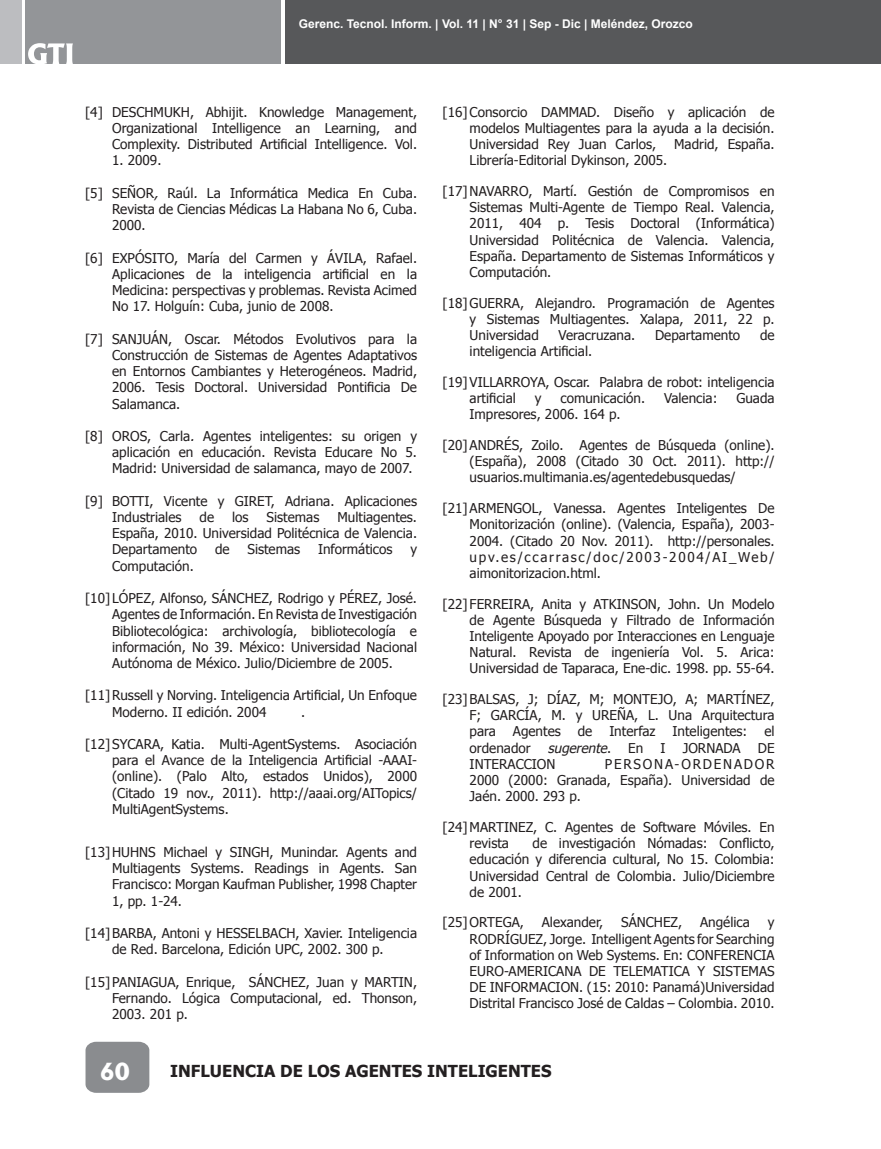
<style>
.page{position:relative;width:881px;height:1149px;background:#fff}
.page>*{position:absolute;margin:0;border:0;box-sizing:border-box;transform-origin:0 0}
.t1{font:800 22.5px "Albertus";color:#fff}
.t2{font:700 16.5px "Tahoma";color:#231f20}
.t3{font:13.5px/16.2px "Tahoma";color:#231f20;text-align:justify}
.t4{font:italic 13.5px "Tahoma";color:#231f20}
.t5{font:700 12px "Arial";color:#fff}
.s1{font-style:italic}
.s2{font-style:normal}
</style>
<div class="page">
<div style="left:285px;top:0;width:595px;height:64px;background:#57585a"></div>
<div style="left:26px;top:0;width:255px;height:64px;background:#939598"></div>
<div style="left:0;top:0;width:22px;height:64px;background:#bcbdc0"></div>
<div style="left:85px;top:1041px;width:64px;height:51px;background:#8a8c8f"></div>
<svg style="left:28px;top:43px;width:45px;height:21px"></svg>
<p class="t5" style="left:298px;top:16px;width:395px">Gerenc. Tecnol. Inform. | Vol. 11 | N° 31 | Sep - Dic | Meléndez, Orozco</p>
<p class="t3" style="left:112px;top:103px;width:306px;text-indent:-27px">[4] DESCHMUKH, Abhijit. Knowledge Management, Organizational Intelligence an Learning, and Complexity. Distributed Artificial Intelligence. Vol.</p>
<p class="t3" style="left:112px;top:152px;width:51px">1. 2009.</p>
<p class="t3" style="left:112px;top:184px;width:306px;text-indent:-27px">[5] SEÑOR<span class="s1">,</span> Raúl<span class="s1">.</span> La Informática Medica En Cuba.<br>Revista de Ciencias Médicas La Habana No 6, Cuba.<br>2000.</p>
<p class="t3" style="left:112px;top:249px;width:306px;text-indent:-27px">[6] EXPÓSITO, María del Carmen y ÁVILA, Rafael.<br>Aplicaciones de la inteligencia artificial en la Medicina: perspectivas y problemas. Revista Acimed No 17. Holguín: Cuba, junio de 2008.</p>
<p class="t3" style="left:112px;top:330px;width:306px;text-indent:-27px">[7] SANJUÁN, Oscar. Métodos Evolutivos para la Construcción de Sistemas de Agentes Adaptativos en Entornos Cambiantes y Heterogéneos. Madrid, 2006. Tesis Doctoral. Universidad Pontificia De Salamanca.</p>
<p class="t3" style="left:112px;top:427px;width:306px;text-indent:-27px">[8] OROS, Carla<span class="s1">.</span> Agentes inteligentes: su origen y aplicación en educación. Revista Educare No 5.<br>Madrid: Universidad de salamanca, mayo de 2007.</p>
<p class="t3" style="left:112px;top:492px;width:306px;text-indent:-27px">[9] BOTTI, Vicente y GIRET, Adriana. Aplicaciones<br>Industriales</p>
<p class="t3" style="left:112px;top:508px;width:306px;text-indent:225px">Multiagentes.<br>España, 2010. Universidad Politécnica de Valencia.<br>Departamento</p>
<p class="t3" style="left:199px;top:508px;width:16px">de</p>
<p class="t3" style="left:232px;top:508px;width:18px">los</p>
<p class="t3" style="left:266px;top:508px;width:54px">Sistemas</p>
<p class="t3" style="left:215px;top:540px;width:16px">de</p>
<p class="t3" style="left:247px;top:540px;width:54px">Sistemas</p>
<p class="t3" style="left:318px;top:540px;width:76px">Informáticos</p>
<p class="t3" style="left:410px;top:540px;width:8px">y</p>
<p class="t3" style="left:112px;top:557px;width:83px">Computación.</p>
<p class="t3" style="left:112px;top:589px;width:306px;text-indent:-27px">[10] LÓPEZ, Alfonso, SÁNCHEZ, Rodrigo y PÉREZ, José.<br>Agentes de Información. En Revista de Investigación Bibliotecológica: archivología, bibliotecología e información, No 39. México: Universidad Nacional Autónoma de México. Julio/Diciembre de 2005.</p>
<p class="t3" style="left:112px;top:686px;width:306px;text-indent:-27px">[11]Russell y Norving. Inteligencia Artificial, Un Enfoque<br>Moderno. II edición. 2004</p>
<p class="t3" style="left:301px;top:702px;width:6px">.</p>
<p class="t3" style="left:112px;top:735px;width:306px;text-indent:-27px">[12] SYCARA, Katia. Multi-AgentSystems. Asociación para el Avance de la Inteligencia Artificial -AAAI-(online). (Palo Alto, estados Unidos), 2000 (Citado 19 nov., 2011). http://aaai.org/AITopics/ MultiAgentSystems.</p>
<p class="t3" style="left:112px;top:843px;width:306px;text-indent:-27px">[13]HUHNS Michael y SINGH, Munindar. Agents and Multiagents Systems. Readings in Agents. San Francisco: Morgan Kaufman Publisher, 1998 Chapter 1, pp. 1-24.</p>
<p class="t3" style="left:85px;top:924px;width:333px;text-align:center">[14]BARBA, Antoni y HESSELBACH, Xavier. Inteligencia de Red. Barcelona, Edición UPC, 2002. 300 p.</p>
<p class="t3" style="left:112px;top:972px;width:306px;text-indent:-27px">[15] PANIAGUA, Enrique, SÁNCHEZ, Juan y MARTIN, Fernando. Lógica Computacional, ed. Thonson, 2003. 201 p.</p>
<p class="t3" style="left:469px;top:103px;width:306px;text-indent:-27px">[16]Consorcio DAMMAD. Diseño y aplicación de modelos Multiagentes para la ayuda a la decisión.<br>Universidad Rey Juan Carlos,</p>
<p class="t3" style="left:674px;top:135px;width:102px">Madrid, España.</p>
<p class="t3" style="left:469px;top:152px;width:199px">Librería-Editorial Dykinson, 2005.</p>
<p class="t3" style="left:469px;top:182px;width:306px;text-indent:-27px">[17]NAVARRO, Martí. Gestión de Compromisos en Sistemas Multi-Agente de Tiempo Real. Valencia, 2011, 404 p. Tesis Doctoral (Informática)<br>Universidad Politécnica de Valencia. Valencia, España. Departamento de Sistemas Informáticos y Computación.</p>
<p class="t3" style="left:469px;top:294px;width:306px;text-indent:-27px">[18]GUERRA, Alejandro. Programación de Agentes y Sistemas Multiagentes. Xalapa, 2011, 22 p.<br>Universidad</p>
<p class="t3" style="left:558px;top:326px;width:78px">Veracruzana.</p>
<p class="t3" style="left:654px;top:326px;width:87px">Departamento</p>
<p class="t3" style="left:759px;top:326px;width:16px">de</p>
<p class="t3" style="left:469px;top:342px;width:124px">inteligencia Artificial.</p>
<p class="t3" style="left:469px;top:373px;width:306px;text-indent:-27px">[19]VILLARROYA, Oscar. Palabra de robot: inteligencia artificial</p>
<p class="t3" style="left:534px;top:389px;width:8px">y</p>
<p class="t3" style="left:560px;top:389px;width:86px">comunicación.</p>
<p class="t3" style="left:663px;top:389px;width:55px">Valencia:</p>
<p class="t3" style="left:736px;top:389px;width:40px">Guada</p>
<p class="t3" style="left:469px;top:405px;width:152px">Impresores, 2006. 164 p.</p>
<p class="t3" style="left:469px;top:436px;width:306px;text-indent:-27px">[20]ANDRÉS, Zoilo. Agentes de Búsqueda (online). (España), 2008 (Citado 30 Oct. 2011). http:// usuarios.multimania.es/agentedebusquedas/</p>
<p class="t3" style="left:469px;top:499px;width:306px;text-indent:-27px">[21]ARMENGOL, Vanessa. Agentes Inteligentes De Monitorización (online). (Valencia, España), 2003- 2004. (Citado 20 Nov. 2011). http://personales. upv.es/ccarrasc/doc/2003-2004/AI_Web/ aimonitorizacion.html.</p>
<p class="t3" style="left:469px;top:594px;width:306px;text-indent:-27px">[22] FERREIRA, Anita y ATKINSON, John. Un Modelo de Agente Búsqueda y Filtrado de Información Inteligente Apoyado por Interacciones en Lenguaje Natural. Revista de ingeniería Vol. 5. Arica:<br>Universidad de Taparaca, Ene-dic. 1998. pp. 55-64.</p>
<p class="t3" style="left:469px;top:690px;width:306px;text-indent:-27px">[23]BALSAS, J; DÍAZ, M; MONTEJO, A; MARTÍNEZ, F; GARCÍA, M. y UREÑA, L. Una Arquitectura para</p>
<p class="t3" style="left:512px;top:722px;width:49px">Agentes</p>
<p class="t3" style="left:577px;top:722px;width:16px">de</p>
<p class="t3" style="left:609px;top:722px;width:48px">Interfaz</p>
<p class="t3" style="left:672px;top:722px;width:76px">Inteligentes:</p>
<p class="t3" style="left:764px;top:722px;width:12px">el</p>
<p class="t3" style="left:469px;top:738px;width:62px">ordenador</p>
<p class="t4" style="left:547px;top:738px;width:65px">sugerente<span class="s2">.</span></p>
<p class="t3" style="left:628px;top:738px;width:17px">En</p>
<p class="t3" style="left:660px;top:738px;width:7px">I</p>
<p class="t3" style="left:682px;top:738px;width:59px">JORNADA</p>
<p class="t3" style="left:757px;top:738px;width:18px">DE</p>
<p class="t3" style="left:469px;top:755px;width:87px">INTERACCION</p>
<p class="t3" style="left:469px;top:755px;width:306px;text-indent:135px">PERSONA-ORDENADOR 2000 (2000: Granada, España). Universidad de Jaén. 2000. 293 p.</p>
<p class="t3" style="left:469px;top:818px;width:306px;text-indent:-27px">[24]MARTINEZ, C. Agentes de Software Móviles. En revista</p>
<p class="t3" style="left:469px;top:834px;width:306px;text-indent:63px">de investigación Nómadas: Conflicto, educación y diferencia cultural, No 15. Colombia:<br>Universidad Central de Colombia. Julio/Diciembre de 2001.</p>
<p class="t3" style="left:442px;top:913px;width:83px">[25] ORTEGA,</p>
<p class="t3" style="left:541px;top:913px;width:63px">Alexander,</p>
<p class="t3" style="left:621px;top:913px;width:63px">SÁNCHEZ,</p>
<p class="t3" style="left:700px;top:913px;width:51px">Angélica</p>
<p class="t3" style="left:469px;top:913px;width:306px;text-indent:298px">y RODRÍGUEZ, Jorge. Intelligent Agents for Searching of Information on Web Systems. En: CONFERENCIA EURO-AMERICANA DE TELEMATICA Y SISTEMAS DE INFORMACION. (15: 2010: Panamá)Universidad Distrital Francisco José de Caldas – Colombia. 2010.</p>
<h1 class="t1" style="left:100px;top:1057px;width:31px">60</h1>
<p class="t2" style="left:170px;top:1058px;width:382px">INFLUENCIA DE LOS AGENTES INTELIGENTES</p>
</div>
